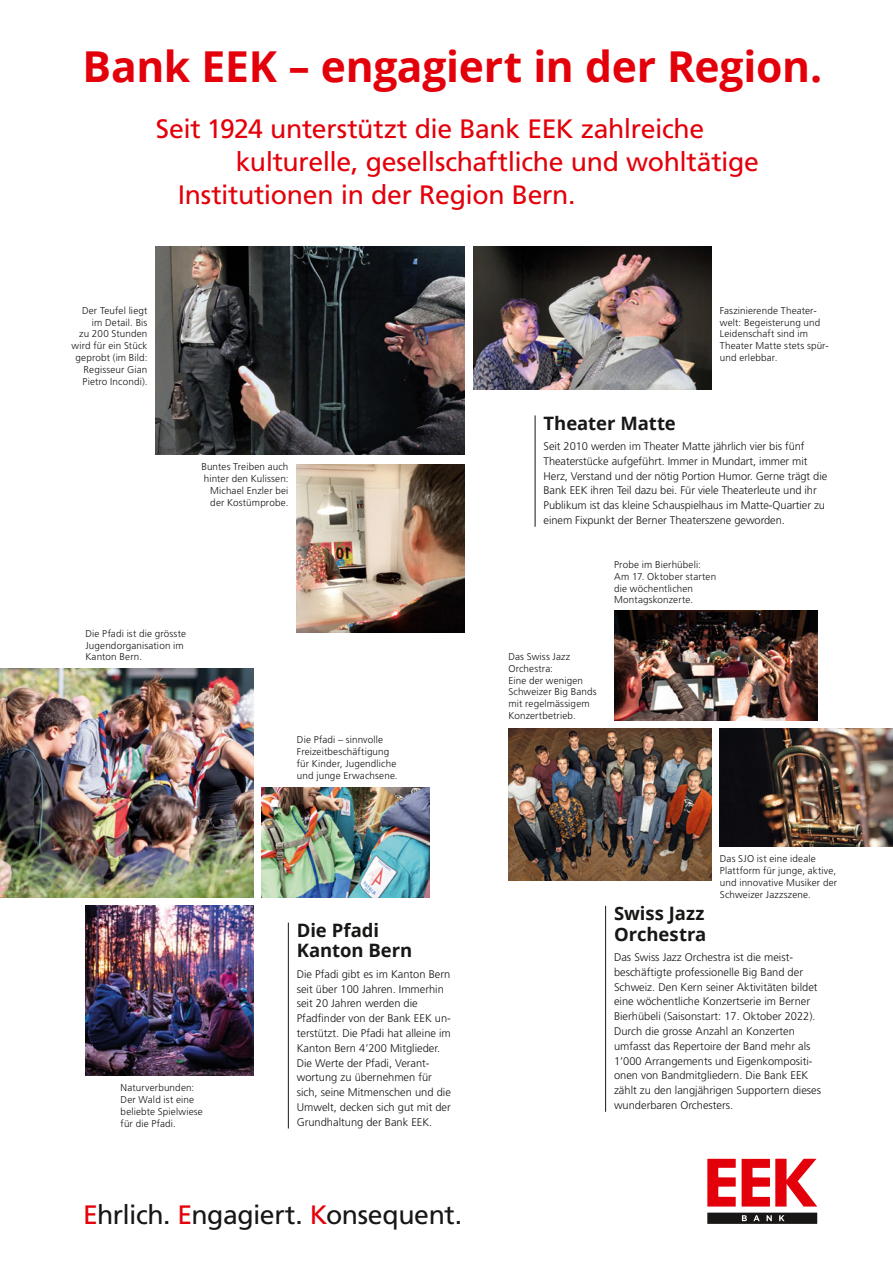
<style>
.page{position:relative;width:893px;height:1263px;background:#fff}
.page>*{position:absolute;margin:0;border:0;box-sizing:border-box;transform-origin:0 0}
.t1{font:700 42.6px "Open Sans";letter-spacing:-.005em;color:#e3000b}
.t2{font:26.55px "Frutiger LT Std";letter-spacing:-.015em;color:#e3000b}
.t3{font:26.55px "Frutiger LT Std";letter-spacing:-.02em;color:#181716}
.t4{font:700 18.45px/20.7px "Open Sans";letter-spacing:-.005em;color:#181716}
.t5{font:300 11.1px/14.9px "Frutiger LT Std";color:#181716}
.t6{font:300 9.9px/11.9px "Frutiger LT Std";letter-spacing:.015em;color:#181716}
.s1{color:#e3000b}
</style>
<div class="page">
<svg style="left:742px;top:1159px;width:75px;height:47px"></svg>
<svg style="left:707px;top:1159px;width:29px;height:47px"></svg>
<svg style="left:707px;top:1212px;width:110px;height:12px"></svg>
<img style="left:473px;top:247px;width:238px;height:143px">
<img style="left:297px;top:464px;width:168px;height:168px">
<img style="left:156px;top:247px;width:309px;height:207px">
<img style="left:508px;top:728px;width:203px;height:152px">
<img style="left:720px;top:728px;width:173px;height:118px">
<img style="left:614px;top:610px;width:203px;height:110px">
<hr style="left:605px;top:906px;width:1px;height:206px;background:#181716">
<hr style="left:535px;top:415px;width:1px;height:112px;background:#181716">
<hr style="left:288px;top:922px;width:1px;height:206px;background:#181716">
<img style="left:262px;top:787px;width:167px;height:110px">
<img style="left:85px;top:906px;width:168px;height:169px">
<img style="left:0;top:669px;width:253px;height:228px">
<h1 class="t1" style="left:83px;top:36px;width:741px">Bank EEK – engagiert in der Region.</h1>
<h2 class="t2" style="left:156px;top:113px;width:550px">Seit 1924 unterstützt die Bank EEK zahlreiche</h2>
<h2 class="t2" style="left:236px;top:146px;width:525px">kulturelle, gesellschaftliche und wohltätige</h2>
<h2 class="t2" style="left:178px;top:180px;width:399px">Institutionen in der Region Bern.</h2>
<p class="t6" style="left:72px;top:304px;width:77px;text-align:right">Der Teufel liegt im Detail. Bis<br>zu 200 Stunden wird für ein Stück geprobt (im Bild:<br>Regisseur Gian<br>Pietro Incondi).</p>
<p class="t6" style="left:201px;top:461px;width:89px;text-align:right">Buntes Treiben auch hinter den Kulissen:<br>Michael Enzler bei der Kostümprobe.</p>
<p class="t6" style="left:85px;top:627px;width:102px">Die Pfadi ist die grösste<br>Jugendorganisation im<br>Kanton Bern.</p>
<p class="t6" style="left:297px;top:734px;width:102px">Die Pfadi – sinnvolle<br>Freizeitbeschäftigung für Kinder, Jugendliche und junge Erwachsene.</p>
<p class="t6" style="left:121px;top:1082px;width:84px">Naturverbunden:<br>Der Wald ist eine beliebte Spielwiese für die Pfadi.</p>
<h3 class="t4" style="left:297px;top:919px;width:117px">Die Pfadi<br>Kanton Bern</h3>
<p class="t5" style="left:297px;top:967px;width:156px">Die Pfadi gibt es im Kanton Bern seit über 100 Jahren. Immerhin seit 20 Jahren werden die<br>Pfadfinder von der Bank EEK un&shy;terstützt. Die Pfadi hat alleine im<br>Kanton Bern 4’200 Mitglieder.<br>Die Werte der Pfadi, Verant&shy;wortung zu übernehmen für sich, seine Mitmenschen und die<br>Umwelt, decken sich gut mit der<br>Grundhaltung der Bank EEK.</p>
<h2 class="t3" style="left:83px;top:1199px;width:380px"><span class="s1">E</span>hrlich. <span class="s1">E</span>ngagiert. <span class="s1">K</span>onsequent.</h2>
<p class="t6" style="left:720px;top:304px;width:110px">Faszinierende Theater&shy;welt: Begeisterung und<br>Leidenschaft sind im<br>Theater Matte stets spür&shy;und erlebbar.</p>
<h3 class="t4" style="left:543px;top:412px;width:134px">Theater Matte</h3>
<p class="t5" style="left:543px;top:439px;width:285px">Seit 2010 werden im Theater Matte jährlich vier bis fünf Theaterstücke aufgeführt. Immer in Mundart, immer mit Herz, Verstand und der nötig Portion Humor. Gerne trägt die Bank EEK ihren Teil dazu bei. Für viele Theaterleute und ihr Publikum ist das kleine Schauspielhaus im Matte-Quartier zu einem Fixpunkt der Berner Theaterszene geworden.</p>
<p class="t6" style="left:614px;top:559px;width:104px">Probe im Bierhübeli:<br>Am 17. Oktober starten die wöchentlichen<br>Montagskonzerte.</p>
<p class="t6" style="left:508px;top:651px;width:90px">Das Swiss Jazz<br>Orchestra:<br>Eine der wenigen<br>Schweizer Big Bands mit regelmässigem<br>Konzertbetrieb.</p>
<p class="t6" style="left:720px;top:853px;width:119px">Das SJO ist eine ideale<br>Plattform für junge, aktive, und innovative Musiker der<br>Schweizer Jazzszene.</p>
<h3 class="t4" style="left:614px;top:902px;width:94px">Swiss Jazz<br>Orchestra</h3>
<p class="t5" style="left:614px;top:950px;width:209px">Das Swiss Jazz Orchestra ist die meist&shy;beschäftigte professionelle Big Band der Schweiz. Den Kern seiner Aktivitäten bildet eine wöchentliche Konzertserie im Berner Bierhübeli (Saisonstart: 17. Oktober 2022).<br>Durch die grosse Anzahl an Konzerten umfasst das Repertoire der Band mehr als 1’000 Arrangements und Eigenkompositi&shy;onen von Bandmitgliedern. Die Bank EEK zählt zu den langjährigen Supportern dieses wunderbaren Orchesters.</p>
</div>
